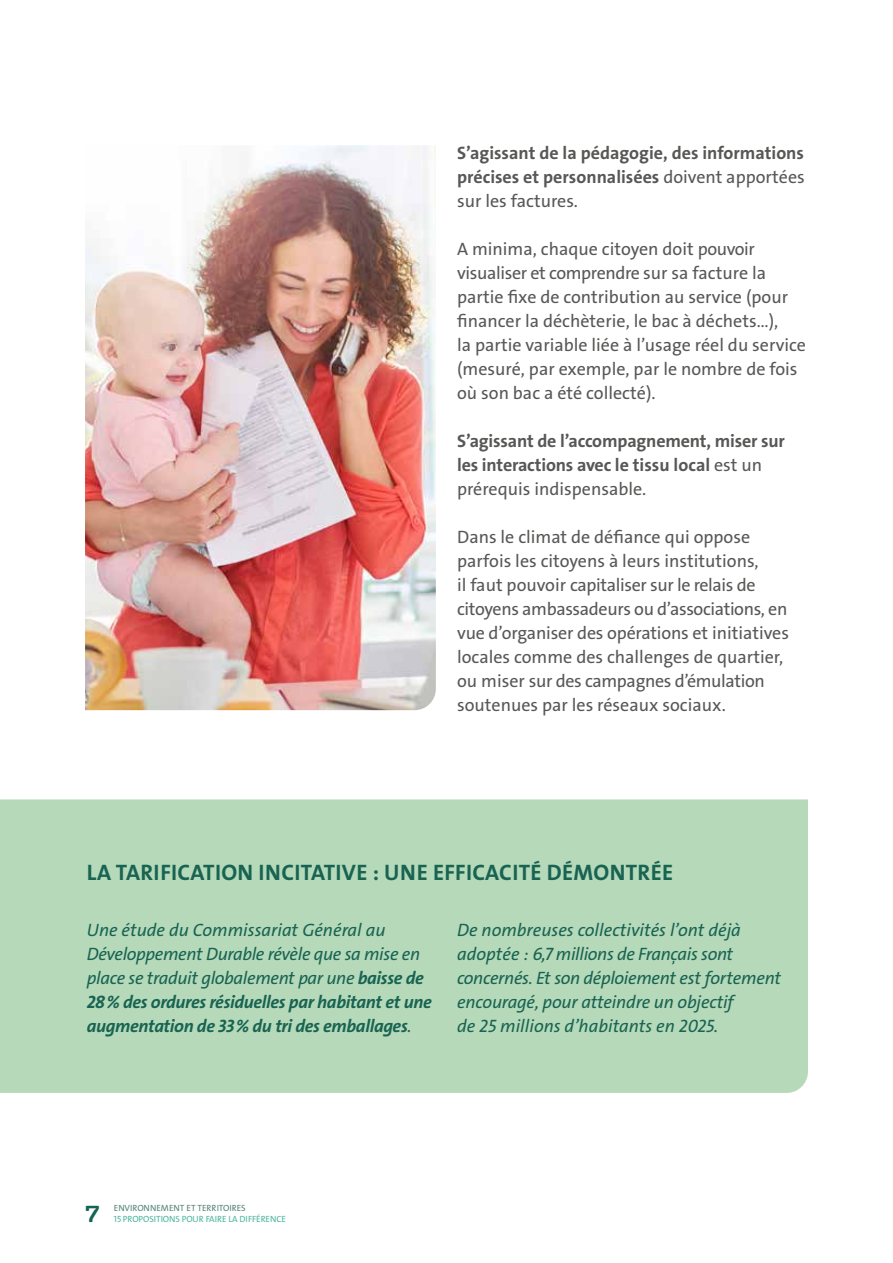
<style>
.page{position:relative;width:893px;height:1263px;background:#fff}
.page>*{position:absolute;margin:0;border:0;box-sizing:border-box;transform-origin:0 0}
.t1{font:22.5px "The Sans Veolia W7 Bld";letter-spacing:.015em;color:#186352}
.t2{font:700 22.5px "FS Rufus";color:#156352}
.t3{font:18px/24px "The Sans Veolia W5 Pla";color:#575756}
.t4{font:18px/24px "The Sans Veolia W5 Pla It";letter-spacing:-.015em;color:#186352}
.t5{font:18px/24px "The Sans Veolia W7 Bld";color:#575756}
.t6{font:18px/24px "The Sans Veolia W7 Bld It";letter-spacing:-.02em;color:#186352}
.t7{font:9px "The Sans Veolia W5 Pla";letter-spacing:-.01em;color:#4db69f}
.t8{font:9px "The Sans Veolia W5 Pla";color:#55867a}
.s1{font-family:"The Sans Veolia W5 Pla"}
.s2{font-family:"The Sans Veolia W7 Bld It"}
.s3{font-family:"The Sans Veolia W5 Pla It"}
</style>
<div class="page">
<img style="left:85px;top:145px;width:351px;height:565px">
<div style="left:0;top:799px;width:808px;height:294px;background:#b5d9b9"></div>
<p class="t5" style="left:457px;top:141px;width:349px">S’agissant de la pédagogie, des informations précises et personnalisées <span class="s1">doivent apportées</span></p>
<p class="t3" style="left:457px;top:189px;width:122px">sur les factures.</p>
<p class="t3" style="left:457px;top:237px;width:350px">A minima, chaque citoyen doit pouvoir visualiser et comprendre sur sa facture la partie fixe de contribution au service (pour financer la déchèterie, le bac à déchets…),<br>la partie variable liée à l’usage réel du service (mesuré, par exemple, par le nombre de fois où son bac a été collecté).</p>
<p class="t5" style="left:457px;top:429px;width:329px">S’agissant de l’accompagnement, miser sur les interactions avec le tissu local <span class="s1">est un</span></p>
<p class="t3" style="left:457px;top:477px;width:191px">prérequis indispensable.</p>
<p class="t3" style="left:457px;top:525px;width:333px">Dans le climat de défiance qui oppose parfois les citoyens à leurs institutions,<br>il faut pouvoir capitaliser sur le relais de citoyens ambassadeurs ou d’associations, en vue d’organiser des opérations et initiatives locales comme des challenges de quartier, ou miser sur des campagnes d’émulation soutenues par les réseaux sociaux.</p>
<p class="t1" style="left:87px;top:858px;width:588px">LA TARIFICATION INCITATIVE : UNE EFFICACITÉ DÉMONTRÉE</p>
<p class="t4" style="left:87px;top:918px;width:339px">Une étude du Commissariat Général au<br>Développement Durable révèle que sa mise en place se traduit globalement par une <span class="s2">baisse de</span></p>
<p class="t6" style="left:87px;top:990px;width:347px">28% des ordures résiduelles par habitant et une augmentation de 33% du tri des emballages<span class="s3">.</span></p>
<p class="t4" style="left:457px;top:918px;width:326px">De nombreuses collectivités l’ont déjà adoptée : 6,7 millions de Français sont concernés. Et son déploiement est fortement encouragé, pour atteindre un objectif<br>de 25 millions d’habitants en 2025.</p>
<p class="t2" style="left:85px;top:1194px;width:16px">7</p>
<p class="t8" style="left:114px;top:1202px;width:133px">ENVIRONNEMENT ET TERRITOIRES</p>
<p class="t7" style="left:114px;top:1213px;width:174px">15 PROPOSITIONS POUR FAIRE LA DIFFÉRENCE</p>
</div>
